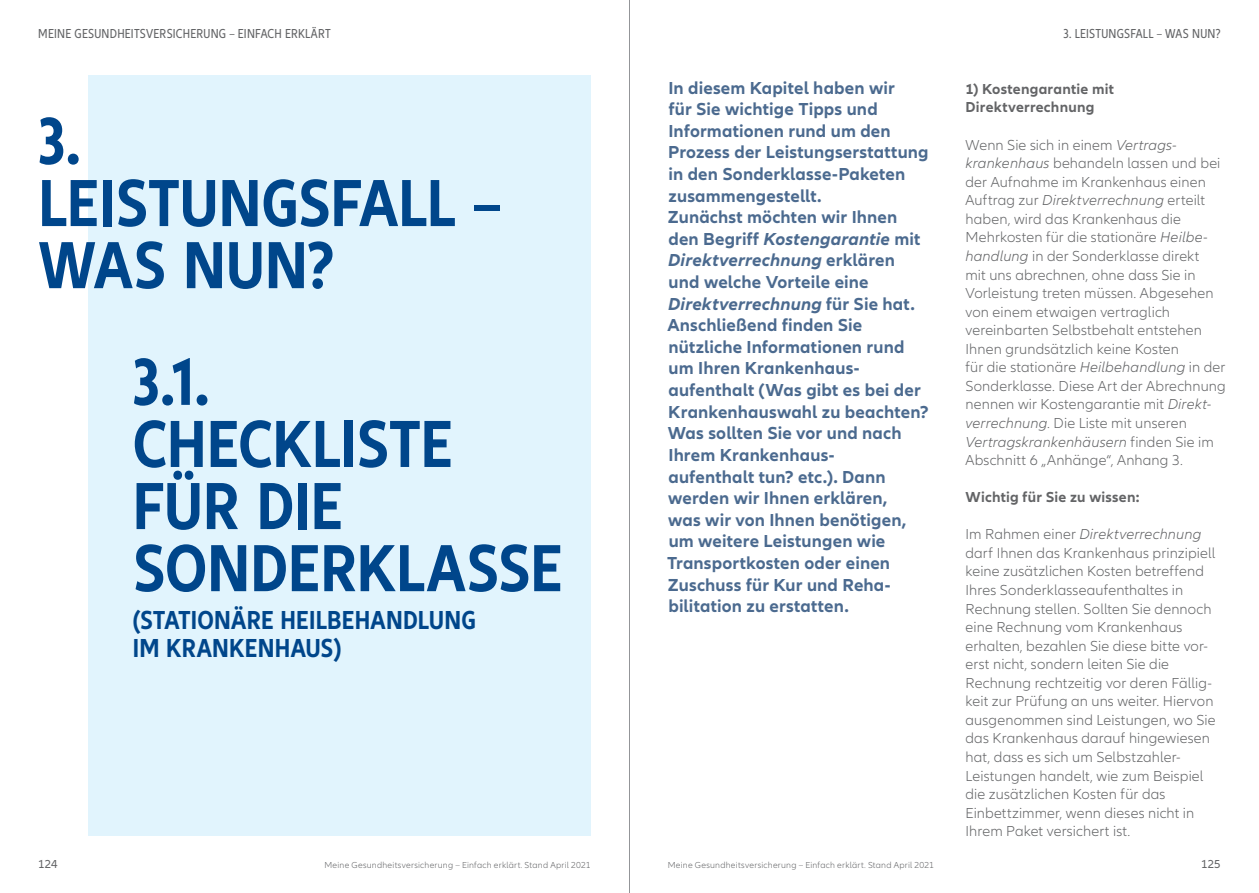
<style>
.page{position:relative;width:1259px;height:893px;background:#fff}
.page>*{position:absolute;margin:0;border:0;box-sizing:border-box;transform-origin:0 0}
.t1{font:700 condensed 69px/62.1px "Allianz Neo";color:#00468b}
.t2{font:700 condensed 27px/28.5px "Allianz Neo";letter-spacing:.01em;color:#00468b}
.t3{font:700 18px/21.6px "Allianz Neo";letter-spacing:.01em;color:#4b6a8f}
.t4{font:300 15px/18.6px "Allianz Neo";letter-spacing:.01em;color:#636466}
.t5{font:700 15px/18.6px "Allianz Neo";letter-spacing:.015em;color:#636466}
.t6{font:condensed 13.5px "Allianz Neo";letter-spacing:.02em;color:#636466}
.t7{font:12px "Allianz Neo";letter-spacing:.01em;color:#636466}
.t8{font:300 9px "Allianz Neo";letter-spacing:.025em;color:#636466}
.s1{font-style:italic}
</style>
<div class="page">
<div style="left:89px;top:75px;width:502px;height:761px;background:#e1f4fd"></div>
<hr style="left:629px;top:0;width:1px;height:893px;background:#939598">
<p class="t6" style="left:38px;top:26px;width:294px">MEINE GESUNDHEITSVERSICHERUNG – EINFACH ERKLÄRT</p>
<h1 class="t1" style="left:38px;top:112px;width:464px">3.<br>LEISTUNGSFALL –<br>WAS NUN?</h1>
<h1 class="t1" style="left:133px;top:352px;width:431px">3.1.<br>CHECKLISTE<br>FÜR DIE<br>SONDERKLASSE</h1>
<h2 class="t2" style="left:133px;top:606px;width:345px">(STATIONÄRE HEILBEHANDLUNG<br>IM KRANKENHAUS)</h2>
<p class="t3" style="left:667px;top:77px;width:263px">In diesem Kapitel haben wir<br>für Sie wichtige Tipps und<br>Informationen rund um den<br>Prozess der Leistungserstattung in den Sonderklasse-Paketen zusammengestellt.<br>Zunächst möchten wir Ihnen den Begriff <span class="s1">Kostengarantie</span> mit<br><span class="s1">Direktverrechnung</span> erklären und welche Vorteile eine<br><span class="s1">Direktverrechnung</span> für Sie hat.<br>Anschließend finden Sie nützliche Informationen rund um Ihren Krankenhaus&shy;aufenthalt (Was gibt es bei der<br>Krankenhauswahl zu beachten?<br>Was sollten Sie vor und nach<br>Ihrem Krankenhaus-<br>aufenthalt tun? etc.). Dann werden wir Ihnen erklären,<br>was wir von Ihnen benötigen, um weitere Leistungen wie<br>Transportkosten oder einen<br>Zuschuss für Kur und Reha&shy;bilitation zu erstatten.</p>
<p class="t6" style="left:1063px;top:26px;width:159px">3. LEISTUNGSFALL – WAS NUN?</p>
<p class="t5" style="left:965px;top:80px;width:150px">1) Kostengarantie mit<br>Direktverrechnung</p>
<p class="t4" style="left:965px;top:136px;width:262px">Wenn Sie sich in einem <span class="s1">Vertrags&shy;krankenhaus</span> behandeln lassen und bei der Aufnahme im Krankenhaus einen Auftrag zur <span class="s1">Direktverrechnung</span> erteilt haben, wird das Krankenhaus die Mehrkosten für die stationäre <span class="s1">Heilbe&shy;handlung</span> in der Sonderklasse direkt<br>mit uns abrechnen, ohne dass Sie in Vorleistung treten müssen. Abgesehen von einem etwaigen vertraglich vereinbarten Selbstbehalt entstehen Ihnen grundsätzlich keine Kosten<br>für die stationäre <span class="s1">Heilbehandlung</span> in der Sonderklasse. Diese Art der Abrechnung nennen wir Kostengarantie mit <span class="s1">Direkt&shy;verrechnung</span>. Die Liste mit unseren <span class="s1">Vertragskrankenhäusern</span> finden Sie im Abschnitt 6 „Anhänge“, Anhang 3.</p>
<p class="t5" style="left:965px;top:488px;width:175px">Wichtig für Sie zu wissen:</p>
<p class="t4" style="left:965px;top:525px;width:252px">Im Rahmen einer <span class="s1">Direktverrechnung </span>darf Ihnen das Krankenhaus prinzipiell keine zusätzlichen Kosten betreffend Ihres Sonderklasseaufenthaltes in Rechnung stellen. Sollten Sie dennoch eine Rechnung vom Krankenhaus erhalten, bezahlen Sie diese bitte vor&shy;erst nicht, sondern leiten Sie die Rechnung rechtzeitig vor deren Fällig&shy;keit zur Prüfung an uns weiter. Hiervon ausgenommen sind Leistungen, wo Sie das Krankenhaus darauf hingewiesen hat, dass es sich um Selbstzahler-Leistungen handelt, wie zum Beispiel die zusätzlichen Kosten für das Einbettzimmer, wenn dieses nicht in Ihrem Paket versichert ist.</p>
<p class="t7" style="left:38px;top:857px;width:21px">124</p>
<p class="t7" style="left:1201px;top:857px;width:21px">125</p>
<p class="t8" style="left:324px;top:859px;width:268px">Meine Gesundheitsversicherung – Einfach erklärt. Stand April 2021</p>
<p class="t8" style="left:668px;top:859px;width:268px">Meine Gesundheitsversicherung – Einfach erklärt. Stand April 2021</p>
</div>
